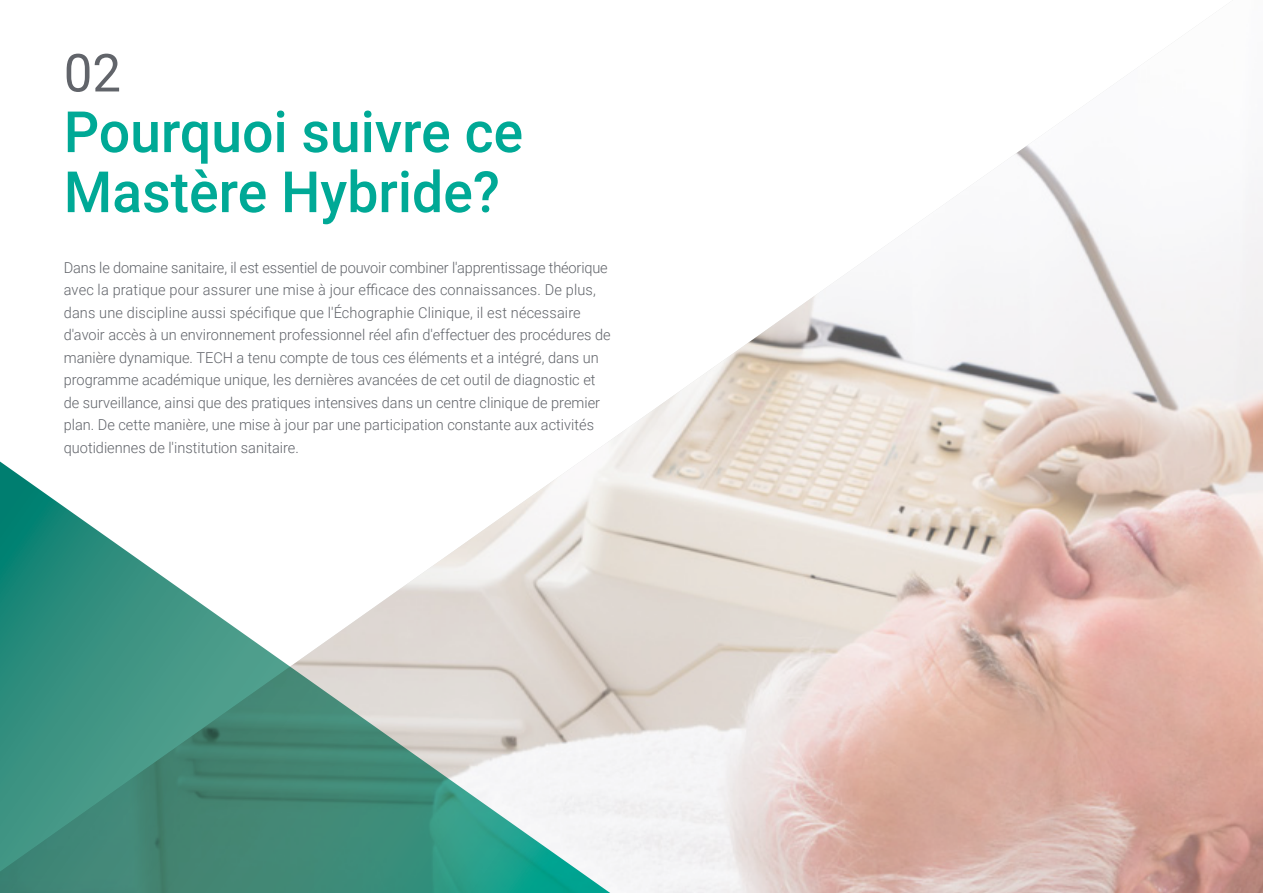
<style>
.page{position:relative;width:1263px;height:893px;background:#fff}
.page>*{position:absolute;margin:0;border:0;box-sizing:border-box;transform-origin:0 0}
.t1{font:500 57px/60px "Roboto";color:#00a996}
.t2{font:52.5px "Roboto";color:#61646a}
.t3{font:300 15px/22.5px "Roboto";color:#61646a}
</style>
<div class="page">
<img style="left:604px;top:70px;width:659px;height:823px">
<svg style="left:0;top:446px;width:640px;height:447px"></svg>
<h2 class="t2" style="left:64px;top:36px;width:59px">02</h2>
<h1 class="t1" style="left:64px;top:100px;width:461px">Pourquoi suivre ce<br>Mastère Hybride?</h1>
<p class="t3" style="left:64px;top:255px;width:548px">Dans le domaine sanitaire, il est essentiel de pouvoir combiner l'apprentissage théorique avec la pratique pour assurer une mise à jour efficace des connaissances. De plus, dans une discipline aussi spécifique que l'Échographie Clinique, il est nécessaire d'avoir accès à un environnement professionnel réel afin d'effectuer des procédures de manière dynamique. TECH a tenu compte de tous ces éléments et a intégré, dans un programme académique unique, les dernières avancées de cet outil de diagnostic et de surveillance, ainsi que des pratiques intensives dans un centre clinique de premier plan. De cette manière, une mise à jour par une participation constante aux activités quotidiennes de l'institution sanitaire.</p>
</div>
